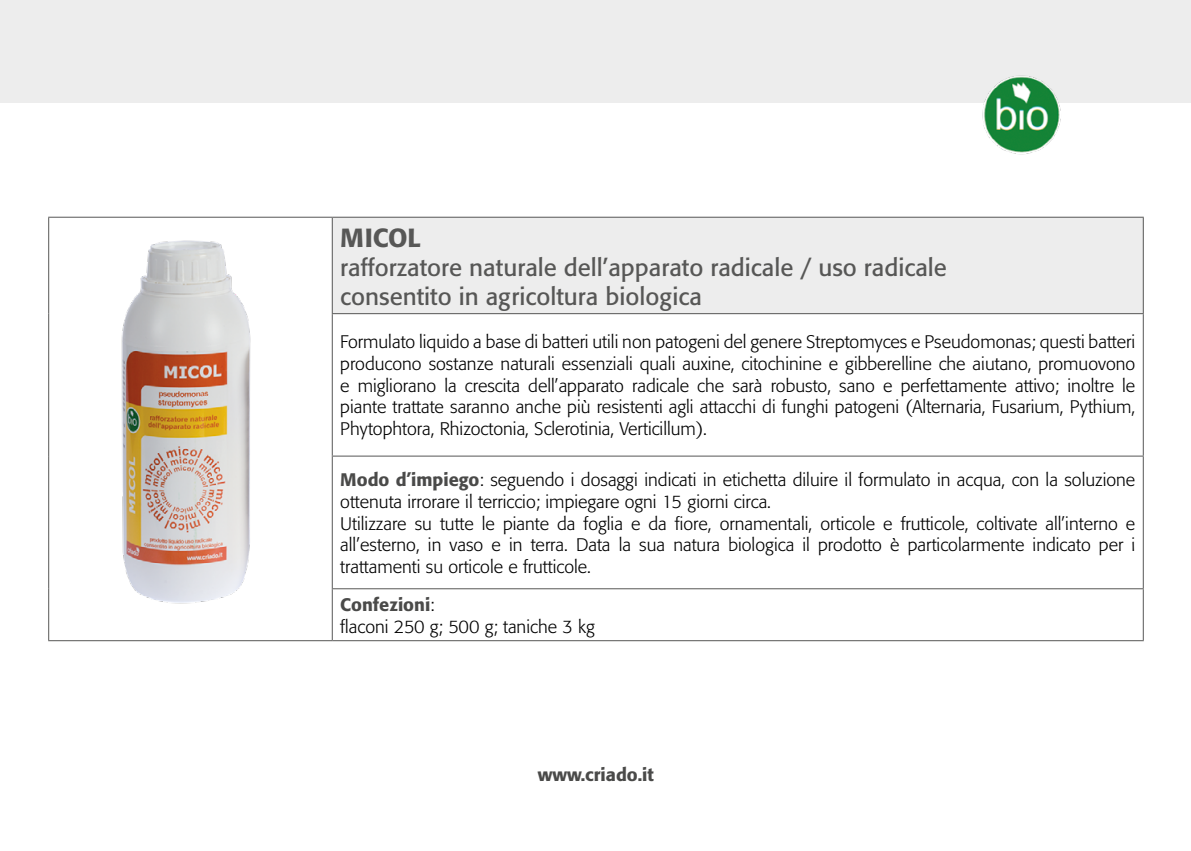
<style>
.page{position:relative;width:1191px;height:851px;background:#fff}
.page>*{position:absolute;margin:0;border:0;box-sizing:border-box;transform-origin:0 0}
.t1{font:500 26px "Formata";color:#575756}
.t2{font:24px/28.8px "Formata";color:#575756}
.t3{font:300 18px/21.6px "Formata";color:#000}
.t4{font:500 18px "Formata";color:#4a4a49}
.s1{font-weight:500;color:#4a4a49}
</style>
<div class="page">
<div style="left:0;top:0;width:1191px;height:102px;background:#ededed"></div>
<img style="left:975px;top:75px;width:90px;height:80px">
<div style="left:332px;top:217px;width:811px;height:96px;background:#ededed"></div>
<hr style="left:48px;top:217px;width:284px;height:1px;background:#575756">
<hr style="left:48px;top:218px;width:1px;height:95px;background:#575756">
<hr style="left:48px;top:313px;width:1px;height:143px;background:#575756">
<hr style="left:48px;top:456px;width:1px;height:132px;background:#575756">
<hr style="left:48px;top:588px;width:1px;height:52px;background:#575756">
<hr style="left:48px;top:640px;width:284px;height:1px;background:#575756">
<hr style="left:332px;top:217px;width:811px;height:1px;background:#575756">
<hr style="left:332px;top:218px;width:1px;height:95px;background:#575756">
<hr style="left:1142px;top:218px;width:1px;height:95px;background:#575756">
<hr style="left:332px;top:313px;width:811px;height:1px;background:#575756">
<hr style="left:332px;top:314px;width:1px;height:141px;background:#575756">
<hr style="left:1142px;top:314px;width:1px;height:141px;background:#575756">
<hr style="left:332px;top:589px;width:1px;height:51px;background:#575756">
<hr style="left:1142px;top:589px;width:1px;height:51px;background:#575756">
<hr style="left:332px;top:640px;width:811px;height:1px;background:#575756">
<hr style="left:332px;top:455px;width:811px;height:1px;background:#575756">
<hr style="left:332px;top:456px;width:1px;height:132px;background:#575756">
<hr style="left:1142px;top:456px;width:1px;height:132px;background:#575756">
<hr style="left:332px;top:588px;width:811px;height:1px;background:#575756">
<img style="left:121px;top:240px;width:129px;height:364px">
<h1 class="t1" style="left:340px;top:222px;width:82px">MICOL</h1>
<h2 class="t2" style="left:340px;top:253px;width:608px">rafforzatore naturale dell’apparato radicale / uso radicale consentito in agricoltura biologica</h2>
<p class="t3" style="left:340px;top:331px;width:796px;text-align:justify">Formulato liquido a base di batteri utili non patogeni del genere Streptomyces e Pseudomonas; questi batteri producono sostanze naturali essenziali quali auxine, citochinine e gibberelline che aiutano, promuovono e migliorano la crescita dell’apparato radicale che sarà robusto, sano e perfettamente attivo; inoltre le piante trattate saranno anche più resistenti agli attacchi di funghi patogeni (Alternaria, Fusarium, Pythium, Phytophtora, Rhizoctonia, Sclerotinia, Verticillum).</p>
<p class="t3" style="left:340px;top:469px;width:796px"><span class="s1">Modo d’impiego</span>: seguendo i dosaggi indicati in etichetta diluire il formulato in acqua, con la soluzione ottenuta irrorare il terriccio; impiegare ogni 15 giorni circa.<br>Utilizzare su tutte le piante da foglia e da fiore, ornamentali, orticole e frutticole, coltivate all’interno e all’esterno, in vaso e in terra. Data la sua natura biologica il prodotto è particolarmente indicato per i trattamenti su orticole e frutticole.</p>
<p class="t3" style="left:340px;top:594px;width:256px"><span class="s1">Confezioni</span>:<br>flaconi 250 g; 500 g; taniche 3 kg</p>
<p class="t4" style="left:538px;top:763px;width:117px">www.criado.it</p>
</div>
